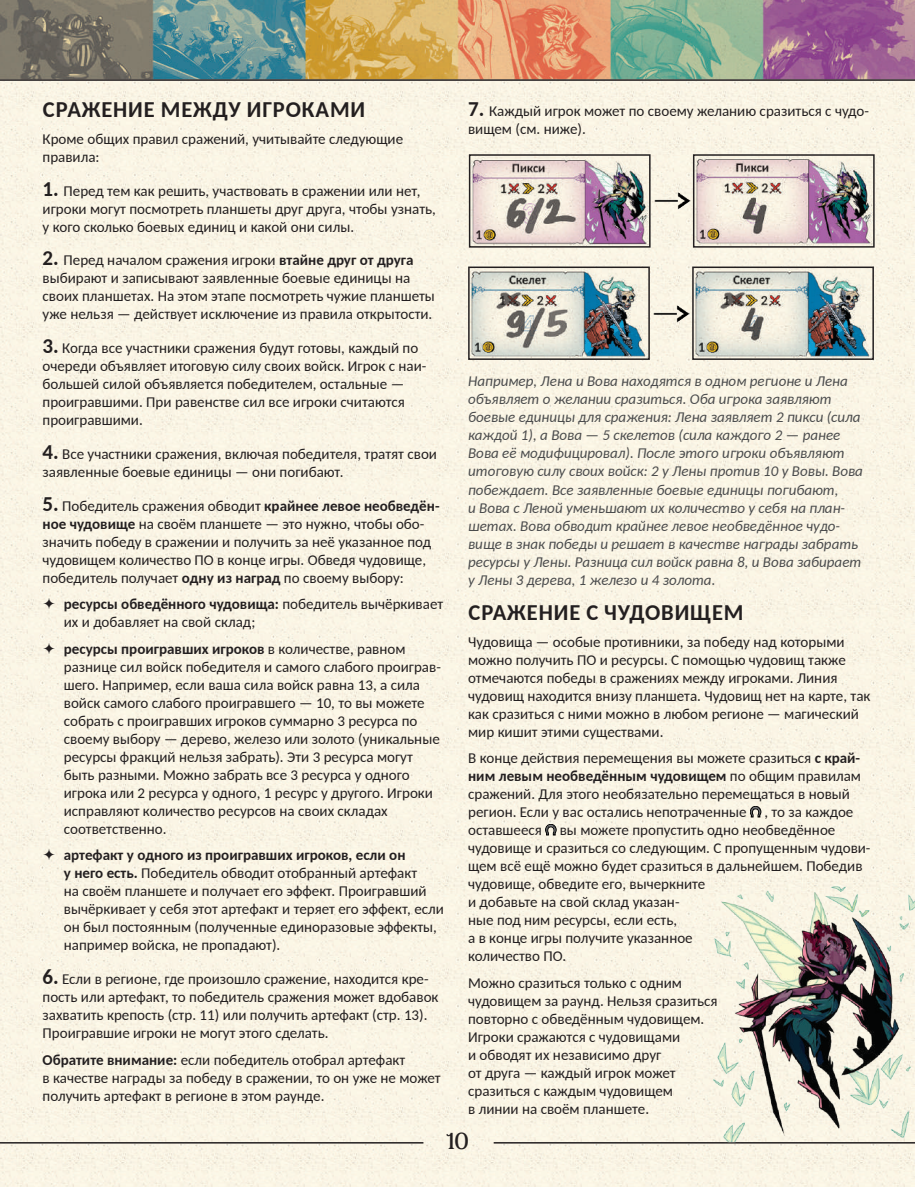
<style>
.page{position:relative;width:915px;height:1187px;background:#fff}
.page>*{position:absolute;margin:0;border:0;box-sizing:border-box;transform-origin:0 0}
.t1{font:24px "Algeria Two";color:#231f20}
.t2{font:700 22.5px "Carlito";letter-spacing:.04em;color:#231f20}
.t3{font:15px/18px "Carlito";color:#231f20}
.t4{font:italic 15px/18px "Carlito";color:#4b4c4d}
.s1{font-weight:700;font-size:21px}
.s2{font-weight:700}
</style>
<div class="page">
<img style="left:0;top:0;width:914px;height:1186px">
<hr style="left:0;top:79px;width:914px;height:2px;background:#231f20">
<hr style="left:0;top:1141px;width:423px;height:2px;background:#231f20">
<hr style="left:493px;top:1141px;width:421px;height:2px;background:#231f20">
<img style="left:471px;top:157px;width:176px;height:88px">
<div style="left:468px;top:154px;width:182px;height:94px;border:2px solid #231f20"></div>
<img style="left:695px;top:157px;width:176px;height:88px">
<div style="left:692px;top:154px;width:182px;height:94px;border:2px solid #231f20"></div>
<img style="left:652px;top:191px;width:38px;height:20px">
<img style="left:471px;top:269px;width:175px;height:88px">
<div style="left:468px;top:266px;width:181px;height:94px;border:2px solid #231f20"></div>
<img style="left:695px;top:269px;width:175px;height:88px">
<div style="left:692px;top:266px;width:181px;height:94px;border:2px solid #231f20"></div>
<img style="left:652px;top:303px;width:37px;height:20px">
<svg style="left:749px;top:806px;width:11px;height:11px"></svg>
<svg style="left:545px;top:824px;width:11px;height:11px"></svg>
<img style="left:689px;top:863px;width:225px;height:298px">
<h2 class="t2" style="left:43px;top:94px;width:323px">СРАЖЕНИЕ МЕЖДУ ИГРОКАМИ</h2>
<p class="t3" style="left:43px;top:129px;width:362px">Кроме общих правил сражений, учитывайте следующие правила:</p>
<p class="t3" style="left:43px;top:181px;width:395px"><span class="s1">1.</span> Перед тем как решить, участвовать в сражении или нет, игроки могут посмотреть планшеты друг друга, чтобы узнать, у кого сколько боевых единиц и какой они силы.</p>
<p class="t3" style="left:43px;top:251px;width:394px"><span class="s1">2.</span> Перед началом сражения игроки <span class="s2">втайне друг от друга </span>выбирают и записывают заявленные боевые единицы на своих планшетах. На этом этапе посмотреть чужие планшеты уже нельзя — действует исключение из правила открытости.</p>
<p class="t3" style="left:43px;top:338px;width:385px"><span class="s1">3.</span> Когда все участники сражения будут готовы, каждый по очереди объявляет итоговую силу своих войск. Игрок с наи&shy;большей силой объявляется победителем, остальные — проигравшими. При равенстве сил все игроки считаются проигравшими.</p>
<p class="t3" style="left:43px;top:444px;width:396px"><span class="s1">4.</span> Все участники сражения, включая победителя, тратят свои заявленные боевые единицы — они погибают.</p>
<p class="t3" style="left:43px;top:496px;width:398px"><span class="s1">5.</span> Победитель сражения обводит <span class="s2">крайнее левое необведён&shy;ное чудовище</span> на своём планшете — это нужно, чтобы обо&shy;значить победу в сражении и получить за неё указанное под чудовищем количество ПО в конце игры. Обведя чудовище, победитель получает <span class="s2">одну из наград</span> по своему выбору:</p>
<p class="t3" style="left:64px;top:594px;width:381px;text-indent:-21px">➢ <span class="s2">ресурсы обведённого чудовища:</span> победитель вычёркивает их и добавляет на свой склад;</p>
<p class="t3" style="left:64px;top:639px;width:378px;text-indent:-21px">➢ <span class="s2">ресурсы проигравших игроков</span> в количестве, равном разнице сил войск победителя и самого слабого проиграв&shy;шего. Например, если ваша сила войск равна 13, а сила войск самого слабого проигравшего — 10, то вы можете собрать с проигравших игроков суммарно 3 ресурса по своему выбору — дерево, железо или золото (уникальные ресурсы фракций нельзя забрать). Эти 3 ресурса могут быть разными. Можно забрать все 3 ресурса у одного игрока или 2 ресурса у одного, 1 ресурс у другого. Игроки исправляют количество ресурсов на своих складах соответственно.</p>
<p class="t3" style="left:64px;top:845px;width:381px;text-indent:-21px">➢ <span class="s2">артефакт у одного из проигравших игроков, если он<br>у него есть.</span> Победитель обводит отобранный артефакт<br>на своём планшете и получает его эффект. Проигравший вычёркивает у себя этот артефакт и теряет его эффект, если он был постоянным (полученные единоразовые эффекты, например войска, не пропадают).</p>
<p class="t3" style="left:43px;top:969px;width:397px"><span class="s1">6.</span> Если в регионе, где произошло сражение, находится кре&shy;пость или артефакт, то победитель сражения может вдобавок захватить крепость (стр. 11) или получить артефакт (стр. 13).<br>Проигравшие игроки не могут этого сделать.</p>
<p class="t3" style="left:43px;top:1049px;width:399px"><span class="s2">Обратите внимание:</span> если победитель отобрал артефакт<br>в качестве награды за победу в сражении, то он уже не может получить артефакт в регионе в этом раунде.</p>
<p class="t3" style="left:468px;top:101px;width:402px"><span class="s1">7.</span> Каждый игрок может по своему желанию сразиться с чудо&shy;вищем (см. ниже).</p>
<p class="t4" style="left:468px;top:372px;width:396px">Например, Лена и Вова находятся в одном регионе и Лена объявляет о желании сразиться. Оба игрока заявляют боевые единицы для сражения: Лена заявляет 2 пикси (сила каждой 1), а Вова — 5 скелетов (сила каждого 2 — ранее Вова её модифицировал). После этого игроки объявляют итоговую силу своих войск: 2 у Лены против 10 у Вовы. Вова побеждает. Все заявленные боевые единицы погибают,<br>и Вова с Леной уменьшают их количество у себя на план&shy;шетах. Вова обводит крайнее левое необведённое чудо&shy;вище в знак победы и решает в качестве награды забрать ресурсы у Лены. Разница сил войск равна 8, и Вова забирает у Лены 3 дерева, 1 железо и 4 золота.</p>
<h2 class="t2" style="left:468px;top:597px;width:276px">СРАЖЕНИЕ С ЧУДОВИЩЕМ</h2>
<p class="t3" style="left:468px;top:632px;width:403px">Чудовища — особые противники, за победу над которыми можно получить ПО и ресурсы. С помощью чудовищ также отмечаются победы в сражениях между игроками. Линия чудовищ находится внизу планшета. Чудовищ нет на карте, так как сразиться с ними можно в любом регионе — магический мир кишит этими существами.</p>
<p class="t3" style="left:468px;top:748px;width:404px">В конце действия перемещения вы можете сразиться <span class="s2">с край&shy;ним левым необведённым чудовищем</span> по общим правилам сражений. Для этого необязательно перемещаться в новый регион. Если у вас остались непотраченные , то за каждое оставшееся вы можете пропустить одно необведённое чудовище и сразиться со следующим. С пропущенным чудови&shy;щем всё ещё можно будет сразиться в дальнейшем. Победив чудовище, обведите его, вычеркните<br>и добавьте на свой склад указан-<br>ные под ним ресурсы, если есть,<br>а в конце игры получите указанное<br>количество ПО.</p>
<p class="t3" style="left:468px;top:973px;width:251px">Можно сразиться только с одним чудовищем за раунд. Нельзя сразиться повторно с обведённым чудовищем.<br>Игроки сражаются с чудовищами<br>и обводят их независимо друг<br>от друга — каждый игрок может сразиться с каждым чудовищем<br>в линии на своём планшете.</p>
<h1 class="t1" style="left:446px;top:1127px;width:24px">10</h1>
</div>
